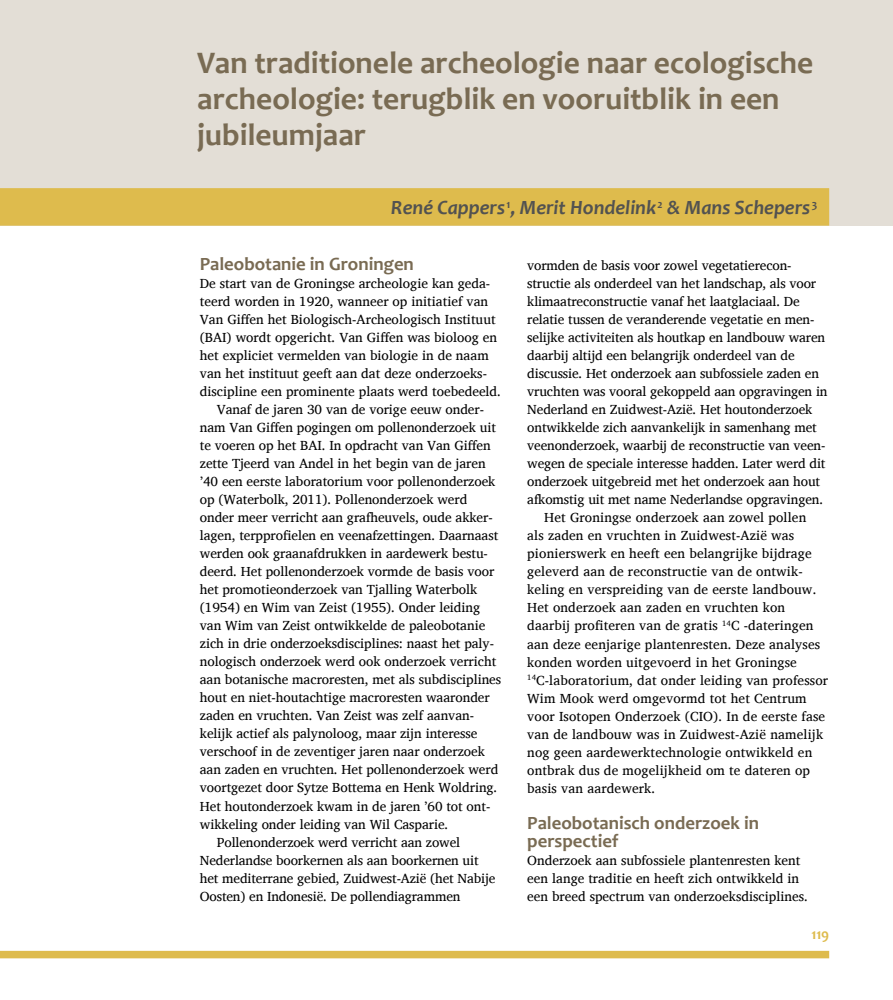
<style>
.page{position:relative;width:893px;height:1000px;background:#fff}
.page>*{position:absolute;margin:0;border:0;box-sizing:border-box;transform-origin:0 0}
.t1{font:700 31.5px/36px "Candara";color:#796b53}
.t2{font:italic 700 20.25px "Candara";color:#525251}
.t3{font:700 18.75px/18px "Candara";color:#796b53}
.t4{font:700 15px "Candara";color:#debb4d}
.t5{font:13.5px/18px "Charis SIL";letter-spacing:-.005em;color:#000}
</style>
<div class="page">
<div style="left:0;top:950px;width:829px;height:8px;background:#debb4d"></div>
<div style="left:0;top:0;width:893px;height:226px;background:#e3ded6"></div>
<div style="left:0;top:188px;width:829px;height:38px;background:#debb4d"></div>
<h1 class="t1" style="left:197px;top:44px;width:618px">Van traditionele archeologie naar ecologische archeologie: terugblik en vooruitblik in een jubileumjaar</h1>
<h2 class="t2" style="left:391px;top:195px;width:428px">René Cappers<sup>1</sup>, Merit Hondelink<sup>2</sup> &amp; Mans Schepers <sup>3</sup></h2>
<h3 class="t3" style="left:200px;top:255px;width:216px">Paleobotanie in Groningen</h3>
<p class="t5" style="left:200px;top:274px;width:292px">De start van de Groningse archeologie kan geda-</p>
<p class="t5" style="left:200px;top:292px;width:290px">teerd worden in 1920, wanneer op initiatief van</p>
<p class="t5" style="left:200px;top:310px;width:297px">Van Giffen het Biologisch-Archeologisch Instituut</p>
<p class="t5" style="left:200px;top:328px;width:299px">(BAI) wordt opgericht. Van Giffen was bioloog en</p>
<p class="t5" style="left:200px;top:346px;width:290px">het expliciet vermelden van biologie in de naam</p>
<p class="t5" style="left:200px;top:364px;width:289px">van het instituut geeft aan dat deze onderzoeks-</p>
<p class="t5" style="left:200px;top:382px;width:303px">discipline een prominente plaats werd toebedeeld.</p>
<p class="t5" style="left:217px;top:400px;width:269px">Vanaf de jaren 30 van de vorige eeuw onder-</p>
<p class="t5" style="left:200px;top:418px;width:298px">nam Van Giffen pogingen om pollenonderzoek uit</p>
<p class="t5" style="left:200px;top:436px;width:292px">te voeren op het BAI. In opdracht van Van Giffen</p>
<p class="t5" style="left:200px;top:454px;width:287px">zette Tjeerd van Andel in het begin van de jaren</p>
<p class="t5" style="left:200px;top:472px;width:297px">’40 een eerste laboratorium voor pollenonderzoek</p>
<p class="t5" style="left:200px;top:490px;width:269px">op (Waterbolk, 2011). Pollenonderzoek werd</p>
<p class="t5" style="left:200px;top:508px;width:294px">onder meer verricht aan grafheuvels, oude akker-</p>
<p class="t5" style="left:200px;top:526px;width:300px">lagen, terpprofielen en veenafzettingen. Daarnaast</p>
<p class="t5" style="left:200px;top:544px;width:290px">werden ook graanafdrukken in aardewerk bestu-</p>
<p class="t5" style="left:200px;top:562px;width:296px">deerd. Het pollenonderzoek vormde de basis voor</p>
<p class="t5" style="left:200px;top:580px;width:279px">het promotieonderzoek van Tjalling Waterbolk</p>
<p class="t5" style="left:200px;top:598px;width:282px">(1954) en Wim van Zeist (1955). Onder leiding</p>
<p class="t5" style="left:200px;top:616px;width:287px">van Wim van Zeist ontwikkelde de paleobotanie</p>
<p class="t5" style="left:200px;top:634px;width:296px">zich in drie onderzoeksdisciplines: naast het paly-</p>
<p class="t5" style="left:200px;top:652px;width:298px">nologisch onderzoek werd ook onderzoek verricht</p>
<p class="t5" style="left:200px;top:670px;width:303px">aan botanische macroresten, met als subdisciplines</p>
<p class="t5" style="left:200px;top:688px;width:291px">hout en niet-houtachtige macroresten waaronder</p>
<p class="t5" style="left:200px;top:706px;width:276px">zaden en vruchten. Van Zeist was zelf aanvan-</p>
<p class="t5" style="left:200px;top:724px;width:279px">kelijk actief als palynoloog, maar zijn interesse</p>
<p class="t5" style="left:200px;top:742px;width:287px">verschoof in de zeventiger jaren naar onderzoek</p>
<p class="t5" style="left:200px;top:760px;width:300px">aan zaden en vruchten. Het pollenonderzoek werd</p>
<p class="t5" style="left:200px;top:778px;width:299px">voortgezet door Sytze Bottema en Henk Woldring.</p>
<p class="t5" style="left:200px;top:796px;width:292px">Het houtonderzoek kwam in de jaren ’60 tot ont-</p>
<p class="t5" style="left:200px;top:814px;width:250px">wikkeling onder leiding van Wil Casparie.</p>
<p class="t5" style="left:217px;top:832px;width:245px">Pollenonderzoek werd verricht aan zowel</p>
<p class="t5" style="left:200px;top:850px;width:280px">Nederlandse boorkernen als aan boorkernen uit</p>
<p class="t5" style="left:200px;top:868px;width:297px">het mediterrane gebied, Zuidwest-Azië (het Nabije</p>
<p class="t5" style="left:200px;top:886px;width:262px">Oosten) en Indonesië. De pollendiagrammen</p>
<p class="t5" style="left:527px;top:256px;width:266px">vormden de basis voor zowel vegetatierecon-</p>
<p class="t5" style="left:527px;top:274px;width:290px">structie als onderdeel van het landschap, als voor</p>
<p class="t5" style="left:527px;top:292px;width:274px">klimaatreconstructie vanaf het laatglaciaal. De</p>
<p class="t5" style="left:527px;top:310px;width:289px">relatie tussen de veranderende vegetatie en men-</p>
<p class="t5" style="left:527px;top:328px;width:299px">selijke activiteiten als houtkap en landbouw waren</p>
<p class="t5" style="left:527px;top:346px;width:269px">daarbij altijd een belangrijk onderdeel van de</p>
<p class="t5" style="left:527px;top:364px;width:293px">discussie. Het onderzoek aan subfossiele zaden en</p>
<p class="t5" style="left:527px;top:382px;width:302px">vruchten was vooral gekoppeld aan opgravingen in</p>
<p class="t5" style="left:527px;top:400px;width:287px">Nederland en Zuidwest-Azië. Het houtonderzoek</p>
<p class="t5" style="left:527px;top:418px;width:291px">ontwikkelde zich aanvankelijk in samenhang met</p>
<p class="t5" style="left:527px;top:436px;width:300px">veenonderzoek, waarbij de reconstructie van veen-</p>
<p class="t5" style="left:527px;top:454px;width:300px">wegen de speciale interesse hadden. Later werd dit</p>
<p class="t5" style="left:527px;top:472px;width:294px">onderzoek uitgebreid met het onderzoek aan hout</p>
<p class="t5" style="left:527px;top:490px;width:297px">afkomstig uit met name Nederlandse opgravingen.</p>
<p class="t5" style="left:544px;top:508px;width:264px">Het Groningse onderzoek aan zowel pollen</p>
<p class="t5" style="left:527px;top:526px;width:269px">als zaden en vruchten in Zuidwest-Azië was</p>
<p class="t5" style="left:527px;top:544px;width:286px">pionierswerk en heeft een belangrijke bijdrage</p>
<p class="t5" style="left:527px;top:562px;width:277px">geleverd aan de reconstructie van de ontwik-</p>
<p class="t5" style="left:527px;top:580px;width:291px">keling en verspreiding van de eerste landbouw.</p>
<p class="t5" style="left:527px;top:598px;width:259px">Het onderzoek aan zaden en vruchten kon</p>
<p class="t5" style="left:527px;top:616px;width:288px">daarbij profiteren van de gratis <sup>14</sup>C -dateringen</p>
<p class="t5" style="left:527px;top:634px;width:294px">aan deze eenjarige plantenresten. Deze analyses</p>
<p class="t5" style="left:527px;top:652px;width:271px">konden worden uitgevoerd in het Groningse</p>
<p class="t5" style="left:527px;top:670px;width:302px"><sup>14</sup>C-laboratorium, dat onder leiding van professor</p>
<p class="t5" style="left:527px;top:688px;width:281px">Wim Mook werd omgevormd tot het Centrum</p>
<p class="t5" style="left:527px;top:706px;width:299px">voor Isotopen Onderzoek (CIO). In de eerste fase</p>
<p class="t5" style="left:527px;top:724px;width:297px">van de landbouw was in Zuidwest-Azië namelijk</p>
<p class="t5" style="left:527px;top:742px;width:287px">nog geen aardewerktechnologie ontwikkeld en</p>
<p class="t5" style="left:527px;top:760px;width:284px">ontbrak dus de mogelijkheid om te dateren op</p>
<p class="t5" style="left:527px;top:778px;width:130px">basis van aardewerk.</p>
<h3 class="t3" style="left:527px;top:813px;width:233px">Paleobotanisch onderzoek in perspectief</h3>
<p class="t5" style="left:527px;top:850px;width:282px">Onderzoek aan subfossiele plantenresten kent een lange traditie en heeft zich ontwikkeld in een breed spectrum van onderzoeksdisciplines.</p>
<p class="t4" style="left:811px;top:924px;width:19px">119</p>
</div>
